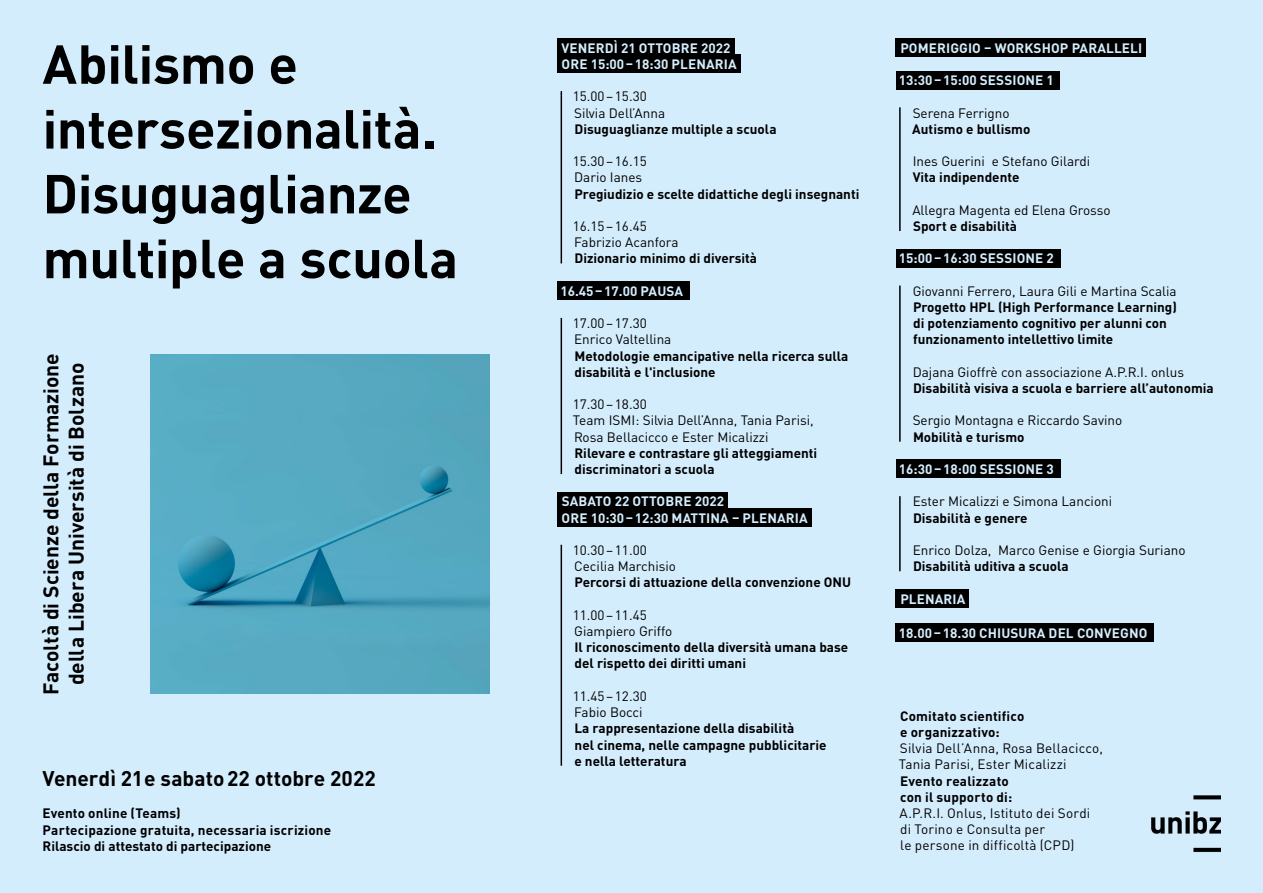
<style>
.page{position:relative;width:1263px;height:893px;background:#d4edfc}
.page>*{position:absolute;margin:0;border:0;box-sizing:border-box;transform-origin:0 0}
.t1{font:700 54px/64.8px "DINOT";letter-spacing:-.01em;color:#000}
.t2{font:700 21px/25.2px "DINOT";color:#000;text-align:center}
.t3{font:700 13.5px/16.2px "DINOT";color:#000}
.t4{font:13.5px/16.2px "DINOT";color:#000}
.t5{font:700 13.5px/16.2px "DINOT";letter-spacing:.01em;color:#d4edfc}
</style>
<div class="page">
<img style="left:1151px;top:795px;width:69px;height:57px">
<img style="left:150px;top:354px;width:340px;height:340px">
<div style="left:557px;top:38px;width:178px;height:19px;background:#000"></div>
<div style="left:557px;top:54px;width:183px;height:19px;background:#000"></div>
<hr style="left:561px;top:91px;width:1px;height:172px;background:#000">
<div style="left:557px;top:281px;width:132px;height:19px;background:#000"></div>
<hr style="left:561px;top:318px;width:1px;height:156px;background:#000">
<div style="left:557px;top:492px;width:171px;height:19px;background:#000"></div>
<div style="left:557px;top:508px;width:254px;height:19px;background:#000"></div>
<hr style="left:561px;top:545px;width:1px;height:221px;background:#000">
<div style="left:896px;top:38px;width:250px;height:19px;background:#000"></div>
<div style="left:896px;top:71px;width:163px;height:18px;background:#000"></div>
<hr style="left:899px;top:107px;width:2px;height:124px;background:#000">
<div style="left:896px;top:249px;width:164px;height:19px;background:#000"></div>
<hr style="left:899px;top:286px;width:2px;height:156px;background:#000">
<div style="left:896px;top:459px;width:164px;height:19px;background:#000"></div>
<hr style="left:899px;top:496px;width:2px;height:75px;background:#000">
<div style="left:896px;top:589px;width:73px;height:19px;background:#000"></div>
<div style="left:896px;top:623px;width:258px;height:19px;background:#000"></div>
<h1 class="t1" style="left:43px;top:30px;width:417px">Abilismo e intersezionalità.<br>Disuguaglianze multiple a scuola</h1>
<h2 class="t2" style="left:38px;top:695px;width:343px;rotate:-90deg">Facoltà di Scienze della Formazione della Libera Università di Bolzano</h2>
<h2 class="t2" style="left:43px;top:765px;width:335px">Venerdì 21e sabato22 ottobre 2022</h2>
<p class="t3" style="left:43px;top:805px;width:290px">Evento online (Teams)<br>Partecipazione gratuita, necessaria iscrizione<br>Rilascio di attestato di partecipazione</p>
<p class="t5" style="left:561px;top:39px;width:177px">VENERDÌ 21 OTTOBRE 2022<br>ORE 15:00–18:30 PLENARIA</p>
<p class="t4" style="left:573px;top:88px;width:94px">15.00–15.30<br>Silvia Dell’Anna</p>
<p class="t3" style="left:574px;top:120px;width:204px">Disuguaglianze multiple a scuola</p>
<p class="t4" style="left:573px;top:153px;width:76px">15.30–16.15<br>Dario Ianes</p>
<p class="t3" style="left:574px;top:185px;width:287px">Pregiudizio e scelte didattiche degli insegnanti</p>
<p class="t4" style="left:573px;top:218px;width:107px">16.15–16.45<br>Fabrizio Acanfora</p>
<p class="t3" style="left:574px;top:250px;width:184px">Dizionario minimo di diversità</p>
<p class="t5" style="left:560px;top:282px;width:124px">16.45–17.00 PAUSA</p>
<p class="t4" style="left:573px;top:315px;width:100px">17.00–17.30<br>Enrico Valtellina</p>
<p class="t3" style="left:574px;top:347px;width:275px">Metodologie emancipative nella ricerca sulla disabilità e l'inclusione</p>
<p class="t4" style="left:573px;top:396px;width:243px">17.30–18.30<br>Team ISMI: Silvia Dell’Anna, Tania Parisi,<br>Rosa Bellacicco e Ester Micalizzi</p>
<p class="t3" style="left:574px;top:444px;width:244px">Rilevare e contrastare gli atteggiamenti discriminatori a scuola</p>
<p class="t5" style="left:562px;top:493px;width:248px">SABATO 22 OTTOBRE 2022<br>ORE 10:30–12:30 MATTINA – PLENARIA</p>
<p class="t4" style="left:573px;top:542px;width:105px">10.30–11.00<br>Cecilia Marchisio</p>
<p class="t3" style="left:574px;top:574px;width:278px">Percorsi di attuazione della convenzione ONU</p>
<p class="t4" style="left:573px;top:607px;width:101px">11.00–11.45<br>Giampiero Griffo</p>
<p class="t3" style="left:574px;top:639px;width:275px">Il riconoscimento della diversità umana base del rispetto dei diritti umani</p>
<p class="t4" style="left:573px;top:688px;width:76px">11.45–12.30<br>Fabio Bocci</p>
<p class="t3" style="left:574px;top:720px;width:254px">La rappresentazione della disabilità<br>nel cinema, nelle campagne pubblicitarie e nella letteratura</p>
<p class="t5" style="left:900px;top:39px;width:243px">POMERIGGIO – WORKSHOP PARALLELI</p>
<p class="t5" style="left:899px;top:72px;width:156px">13:30–15:00 SESSIONE 1</p>
<p class="t4" style="left:913px;top:104px;width:98px">Serena Ferrigno</p>
<p class="t3" style="left:912px;top:120px;width:120px">Autismo e bullismo</p>
<p class="t4" style="left:913px;top:153px;width:179px">Ines Guerini e Stefano Gilardi</p>
<p class="t3" style="left:913px;top:169px;width:108px">Vita indipendente</p>
<p class="t4" style="left:912px;top:202px;width:200px">Allegra Magenta ed Elena Grosso</p>
<p class="t3" style="left:913px;top:218px;width:105px">Sport e disabilità</p>
<p class="t5" style="left:899px;top:250px;width:156px">15:00–16:30 SESSIONE 2</p>
<p class="t4" style="left:913px;top:283px;width:265px">Giovanni Ferrero, Laura Gili e Martina Scalia</p>
<p class="t3" style="left:913px;top:299px;width:265px">Progetto HPL (High Performance Learning) di potenziamento cognitivo per alunni con funzionamento intellettivo limite</p>
<p class="t4" style="left:913px;top:364px;width:273px">Dajana Gioffrè con associazione A.P.R.I. onlus</p>
<p class="t3" style="left:913px;top:380px;width:302px">Disabilità visiva a scuola e barriere all’autonomia</p>
<p class="t4" style="left:913px;top:412px;width:211px">Sergio Montagna e Riccardo Savino</p>
<p class="t3" style="left:913px;top:428px;width:113px">Mobilità e turismo</p>
<p class="t5" style="left:899px;top:461px;width:156px">16:30–18:00 SESSIONE 3</p>
<p class="t4" style="left:913px;top:493px;width:201px">Ester Micalizzi e Simona Lancioni</p>
<p class="t3" style="left:913px;top:509px;width:116px">Disabilità e genere</p>
<p class="t4" style="left:913px;top:542px;width:274px">Enrico Dolza, Marco Genise e Giorgia Suriano</p>
<p class="t3" style="left:913px;top:558px;width:157px">Disabilità uditiva a scuola</p>
<p class="t5" style="left:900px;top:590px;width:67px">PLENARIA</p>
<p class="t5" style="left:899px;top:624px;width:250px">18.00–18.30 CHIUSURA DEL CONVEGNO</p>
<p class="t3" style="left:900px;top:707px;width:126px">Comitato scientifico e organizzativo:</p>
<p class="t4" style="left:899px;top:740px;width:206px">Silvia Dell’Anna, Rosa Bellacicco,<br>Tania Parisi, Ester Micalizzi</p>
<p class="t3" style="left:900px;top:772px;width:113px">Evento realizzato con il supporto di:</p>
<p class="t4" style="left:900px;top:805px;width:192px">A.P.R.I. Onlus, Istituto dei Sordi di Torino e Consulta per<br>le persone in difficoltà (CPD)</p>
</div>
